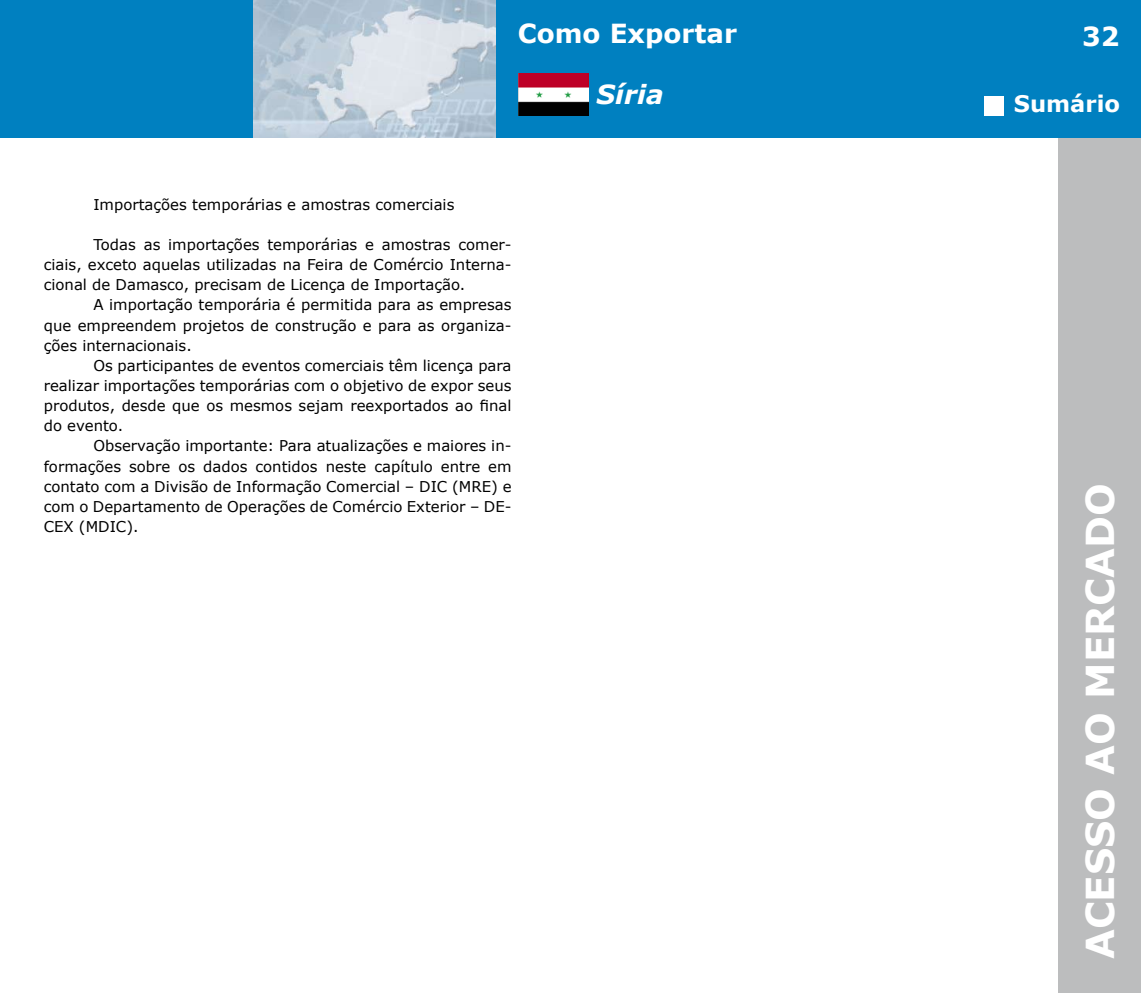
<style>
.page{position:relative;width:1141px;height:993px;background:#fff}
.page>*{position:absolute;margin:0;border:0;box-sizing:border-box;transform-origin:0 0}
.t1{font:700 38.5px "Verdana";color:#fff}
.t2{font:700 26.25px "Verdana";color:#fff}
.t3{font:italic 700 26.25px "Verdana";color:#fff}
.t4{font:700 22.75px "Verdana";color:#fff}
.t5{font:14.88px/20.1px "Verdana";color:#000;text-align:justify}
</style>
<div class="page">
<div style="left:1058px;top:0;width:83px;height:992px;background:#bcbdbe"></div>
<div style="left:0;top:0;width:1141px;height:137px;background:#0080c0"></div>
<img style="left:254px;top:0;width:242px;height:138px">
<div style="left:984px;top:96px;width:19px;height:19px;background:#fff"></div>
<img style="left:518px;top:74px;width:70px;height:41px">
<h2 class="t2" style="left:518px;top:17px;width:221px">Como Exportar</h2>
<h2 class="t3" style="left:596px;top:77px;width:69px">Síria</h2>
<h3 class="t4" style="left:1014px;top:89px;width:108px">Sumário</h3>
<h2 class="t2" style="left:1082px;top:19px;width:19px">32</h2>
<p class="t5" style="left:93px;top:194px;width:363px">Importações temporárias e amostras comerciais</p>
<p class="t5" style="left:44px;top:234px;width:469px;text-indent:50px">Todas as importações temporárias e amostras comer&shy;ciais, exceto aquelas utilizadas na Feira de Comércio Interna&shy;cional de Damasco, precisam de Licença de Importação.</p>
<p class="t5" style="left:44px;top:294px;width:469px;text-indent:50px">A importação temporária é permitida para as empresas que empreendem projetos de construção e para as organiza&shy;ções internacionais.</p>
<p class="t5" style="left:44px;top:355px;width:469px;text-indent:50px">Os participantes de eventos comerciais têm licença para realizar importações temporárias com o objetivo de expor seus produtos, desde que os mesmos sejam reexportados ao final do evento.</p>
<p class="t5" style="left:44px;top:435px;width:469px;text-indent:50px">Observação importante: Para atualizações e maiores in&shy;formações sobre os dados contidos neste capítulo entre em contato com a Divisão de Informação Comercial – DIC (MRE) e com o Departamento de Operações de Comércio Exterior – DE-CEX (MDIC).</p>
<h1 class="t1" style="left:1076px;top:959px;width:477px;rotate:-90deg">ACESSO AO MERCADO</h1>
</div>
